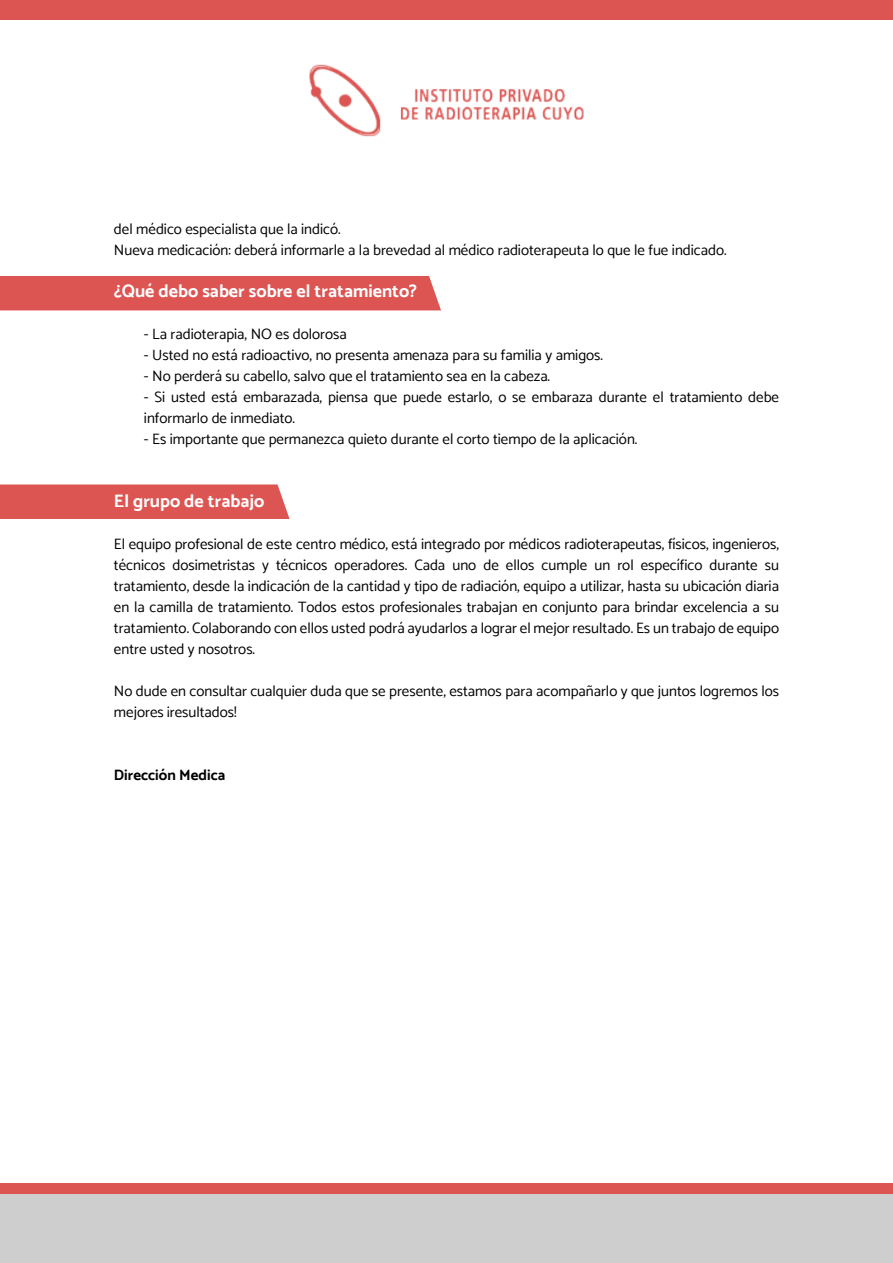
<style>
.page{position:relative;width:893px;height:1263px;background:#fff}
.page>*{position:absolute;margin:0;border:0;box-sizing:border-box;transform-origin:0 0}
.t1{font:700 18px "Catamaran";color:#fff}
.t2{font:15px/21px "Catamaran";color:#000}
.t3{font:700 15px "Catamaran";color:#000}
</style>
<div class="page">
<div style="left:0;top:484px;width:290px;height:35px;background:#dc5552"></div>
<div style="left:0;top:276px;width:441px;height:34px;background:#dc5552"></div>
<div style="left:0;top:1183px;width:893px;height:80px;background:#dc5552"></div>
<img style="left:309px;top:64px;width:275px;height:73px">
<div style="left:0;top:1194px;width:893px;height:69px;background:#cecece"></div>
<div style="left:0;top:0;width:893px;height:19px;background:#dc5552"></div>
<p class="t2" style="left:114px;top:218px;width:614px">del médico especialista que la indicó.<br>Nueva medicación: deberá informarle a la brevedad al médico radioterapeuta lo que le fue indicado.</p>
<p class="t1" style="left:114px;top:280px;width:305px">¿Qué debo saber sobre el tratamiento?</p>
<p class="t2" style="left:144px;top:323px;width:204px">- La radioterapia, NO es dolorosa</p>
<p class="t2" style="left:144px;top:344px;width:461px">- Usted no está radioactivo, no presenta amenaza para su familia y amigos.</p>
<p class="t2" style="left:144px;top:365px;width:408px">- No perderá su cabello, salvo que el tratamiento sea en la cabeza.</p>
<p class="t2" style="left:144px;top:386px;width:637px">- Si usted está embarazada, piensa que puede estarlo, o se embaraza durante el tratamiento debe informarlo de inmediato.</p>
<p class="t2" style="left:144px;top:428px;width:495px">- Es importante que permanezca quieto durante el corto tiempo de la aplicación.</p>
<p class="t1" style="left:114px;top:490px;width:152px">El grupo de trabajo</p>
<p class="t2" style="left:114px;top:533px;width:667px;text-align:justify">El equipo profesional de este centro médico, está integrado por médicos radioterapeutas, físicos, ingenieros, técnicos dosimetristas y técnicos operadores. Cada uno de ellos cumple un rol específico durante su tratamiento, desde la indicación de la cantidad y tipo de radiación, equipo a utilizar, hasta su ubicación diaria en la camilla de tratamiento. Todos estos profesionales trabajan en conjunto para brindar excelencia a su tratamiento. Colaborando con ellos usted podrá ayudarlos a lograr el mejor resultado. Es un trabajo de equipo entre usted y nosotros.</p>
<p class="t2" style="left:114px;top:680px;width:667px">No dude en consultar cualquier duda que se presente, estamos para acompañarlo y que juntos logremos los mejores ¡resultados!</p>
<p class="t3" style="left:114px;top:766px;width:113px">Dirección Medica</p>
</div>
